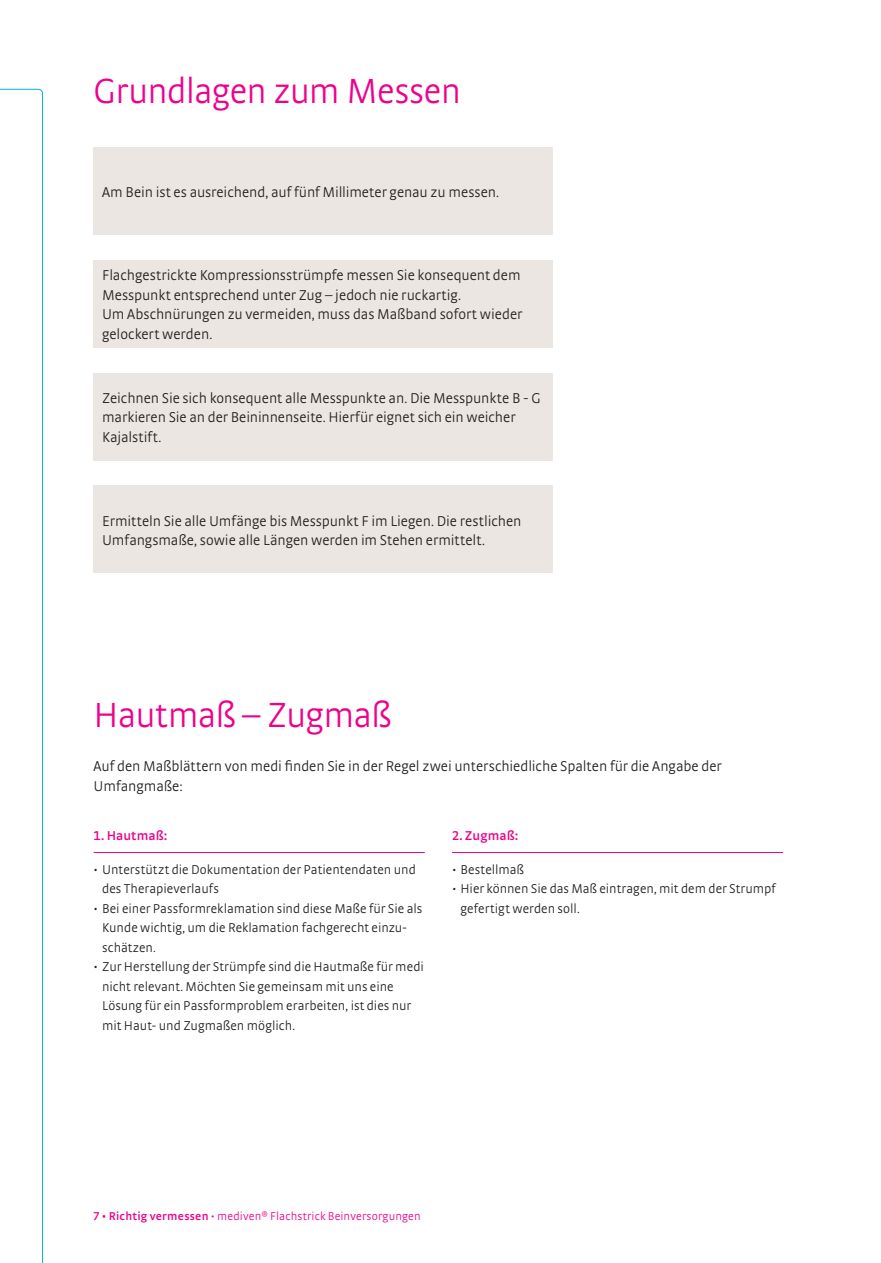
<style>
.page{position:relative;width:881px;height:1263px;background:#fff}
.page>*{position:absolute;margin:0;border:0;box-sizing:border-box;transform-origin:0 0}
.Inhalt_medi_Titel_A5_24_50_26_00_magenta{font:300 36.75px "medi Strada Pro";letter-spacing:-.02em;color:#ed028c}
.Inhalt_medi_Fliesstext_10_00_13_00{font:300 15px/19.5px "medi Strada Pro";letter-spacing:-.005em;color:#231f20}
.t1{font:300 13.5px/19.5px "medi Strada Pro";color:#231f20}
.Katalog_Inhalt_medi_Einleitungstext_9_00{font:600 13.5px "medi Strada Pro";letter-spacing:.005em;color:#ed028c}
.Pagina_01_medi_Pagina_L_8_00{font:300 12px "medi Strada Pro";letter-spacing:.01em;color:#ed028c}
.s1{font-weight:600}
</style>
<div class="page">
<div style="left:94px;top:147px;width:459px;height:87px;background:#ebe6e1"></div>
<div style="left:94px;top:260px;width:459px;height:87px;background:#ebe6e1"></div>
<div style="left:94px;top:373px;width:459px;height:87px;background:#ebe6e1"></div>
<div style="left:94px;top:486px;width:459px;height:87px;background:#ebe6e1"></div>
<hr style="left:94px;top:852px;width:330px;height:1px;background:#ed028c">
<hr style="left:452px;top:852px;width:330px;height:1px;background:#ed028c">
<svg style="left:0;top:89px;width:43px;height:1174px"></svg>
<p class="Inhalt_medi_Titel_A5_24_50_26_00_magenta" style="left:94px;top:68px;width:369px">Grundlagen zum Messen</p>
<p class="Inhalt_medi_Fliesstext_10_00_13_00" style="left:102px;top:182px;width:398px">Am Bein ist es ausreichend, auf fünf Millimeter genau zu messen.</p>
<p class="Inhalt_medi_Fliesstext_10_00_13_00" style="left:102px;top:265px;width:421px">Flachgestrickte Kompressionsstrümpfe messen Sie konsequent dem Messpunkt entsprechend unter Zug – jedoch nie ruckartig.<br>Um Abschnürungen zu vermeiden, muss das Maßband sofort wieder gelockert werden.</p>
<p class="Inhalt_medi_Fliesstext_10_00_13_00" style="left:102px;top:388px;width:440px">Zeichnen Sie sich konsequent alle Messpunkte an. Die Messpunkte B - G markieren Sie an der Beininnenseite. Hierfür eignet sich ein weicher<br>Kajalstift.</p>
<p class="Inhalt_medi_Fliesstext_10_00_13_00" style="left:102px;top:511px;width:420px">Ermitteln Sie alle Umfänge bis Messpunkt F im Liegen. Die restlichen<br>Umfangsmaße, sowie alle Längen werden im Stehen ermittelt.</p>
<p class="Inhalt_medi_Titel_A5_24_50_26_00_magenta" style="left:94px;top:693px;width:299px">Hautmaß – Zugmaß</p>
<p class="Inhalt_medi_Fliesstext_10_00_13_00" style="left:94px;top:756px;width:629px">Auf den Maßblättern von medi finden Sie in der Regel zwei unterschiedliche Spalten für die Angabe der<br>Umfangmaße:</p>
<p class="Katalog_Inhalt_medi_Einleitungstext_9_00" style="left:94px;top:826px;width:75px">1. Hautmaß:</p>
<p class="t1" style="left:102px;top:859px;width:315px;text-indent:-9px">• Unterstützt die Dokumentation der Patientendaten und des Therapieverlaufs</p>
<p class="t1" style="left:102px;top:898px;width:321px;text-indent:-9px">• Bei einer Passformreklamation sind diese Maße für Sie als<br>Kunde wichtig, um die Reklamation fachgerecht einzu&shy;schätzen.</p>
<p class="t1" style="left:102px;top:957px;width:323px;text-indent:-9px">• Zur Herstellung der Strümpfe sind die Hautmaße für medi nicht relevant. Möchten Sie gemeinsam mit uns eine Lösung für ein Passformproblem erarbeiten, ist dies nur mit Haut- und Zugmaßen möglich.</p>
<p class="Katalog_Inhalt_medi_Einleitungstext_9_00" style="left:452px;top:826px;width:68px">2. Zugmaß:</p>
<p class="t1" style="left:452px;top:859px;width:73px">• Bestellmaß</p>
<p class="t1" style="left:460px;top:879px;width:316px;text-indent:-9px">• Hier können Sie das Maß eintragen, mit dem der Strumpf gefertigt werden soll.</p>
<p class="Pagina_01_medi_Pagina_L_8_00" style="left:94px;top:1209px;width:328px"><span class="s1">7 • Richtig vermessen</span> • mediven® Flachstrick Beinversorgungen</p>
</div>
